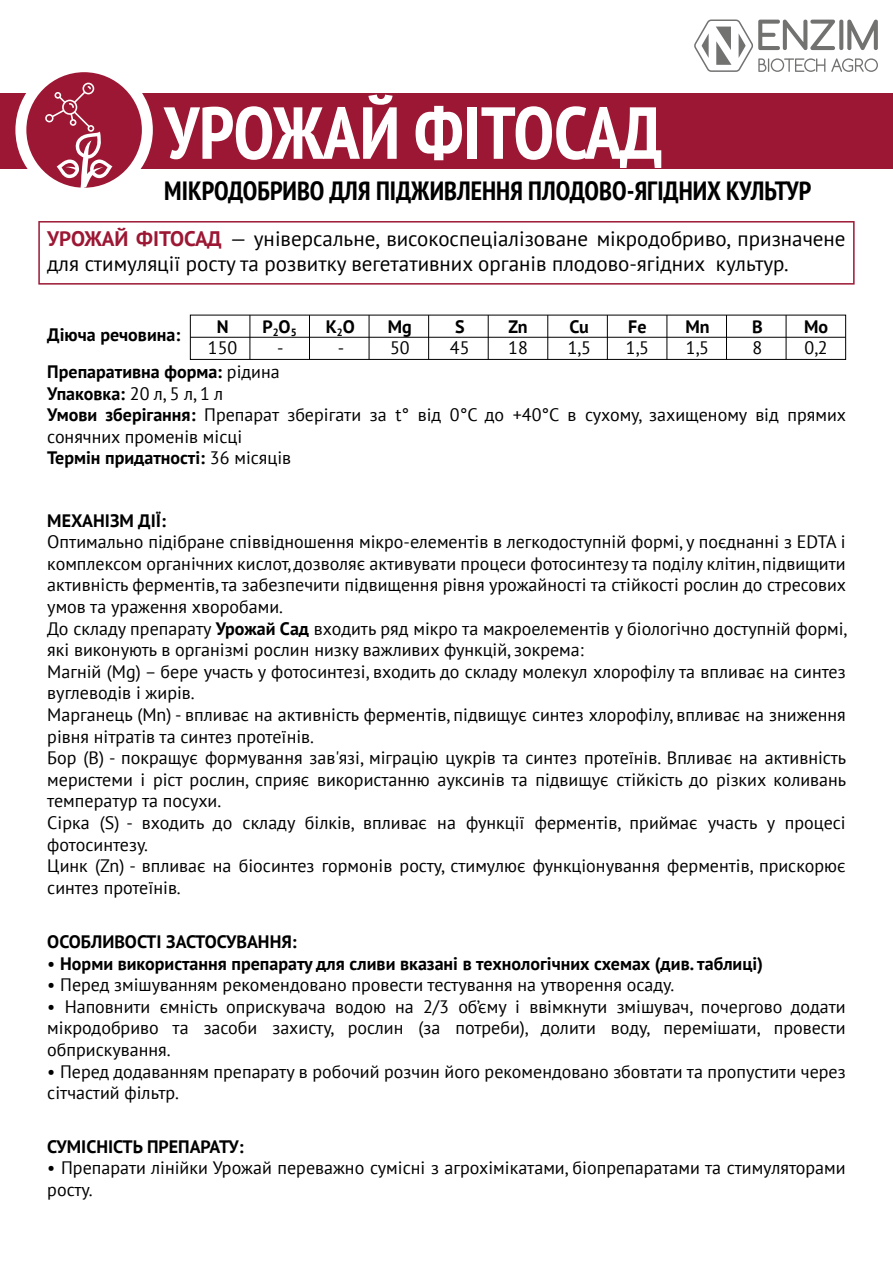
<style>
.page{position:relative;width:893px;height:1263px;background:#fff}
.page>*{position:absolute;margin:0;border:0;box-sizing:border-box;transform-origin:0 0}
.t1{font:700 condensed 73.5px "PT Sans";letter-spacing:-.01em;color:#fff}
.t2{font:700 condensed 26.4px "PT Sans";color:#000}
.t3{font:21px/25.2px "PT Sans";color:#000}
.t4{font:18px/21.6px "PT Sans";color:#000}
.t5{font:700 18px/21.6px "PT Sans";color:#000;text-align:center}
.s1{font-weight:700;color:#9c1733}
.s2{font-weight:400}
.s3{font-weight:700}
</style>
<div class="page">
<div style="left:0;top:94px;width:893px;height:75px;background:#9c1733"></div>
<svg style="left:38px;top:221px;width:817px;height:64px"></svg>
<svg style="left:15px;top:72px;width:138px;height:116px"></svg>
<div style="left:190px;top:315px;width:656px;height:45px;border:1px solid #000"></div>
<hr style="left:190px;top:337px;width:656px;height:1px;background:#000">
<hr style="left:726px;top:315px;width:1px;height:44px;background:#000">
<hr style="left:786px;top:315px;width:1px;height:44px;background:#000">
<hr style="left:667px;top:315px;width:1px;height:44px;background:#000">
<hr style="left:607px;top:315px;width:1px;height:44px;background:#000">
<hr style="left:547px;top:315px;width:1px;height:44px;background:#000">
<hr style="left:488px;top:315px;width:1px;height:44px;background:#000">
<hr style="left:428px;top:315px;width:1px;height:44px;background:#000">
<hr style="left:369px;top:315px;width:1px;height:44px;background:#000">
<hr style="left:309px;top:315px;width:1px;height:44px;background:#000">
<hr style="left:250px;top:315px;width:1px;height:44px;background:#000">
<svg style="left:694px;top:19px;width:184px;height:53px"></svg>
<h1 class="t1" style="left:164px;top:84px;width:500px">УРОЖАЙ ФІТОСАД</h1>
<h2 class="t2" style="left:164px;top:173px;width:649px">МІКРОДОБРИВО ДЛЯ ПІДЖИВЛЕННЯ ПЛОДОВО-ЯГІДНИХ КУЛЬТУР</h2>
<p class="t3" style="left:47px;top:225px;width:800px"><span class="s1">УРОЖАЙ ФІТОСАД</span> — універсальне, високоспеціалізоване мікродобриво, призначене для стимуляції росту та розвитку вегетативних органів плодово-ягідних культур.</p>
<p class="t5" style="left:262px;top:315px;width:36px">P<sub>2</sub>O<sub>5 </sub><span class="s2">-</span></p>
<p class="t5" style="left:326px;top:315px;width:31px">K<sub>2</sub>O <span class="s2">-</span></p>
<p class="t5" style="left:217px;top:315px;width:13px">N</p>
<p class="t4" style="left:208px;top:337px;width:31px">150</p>
<p class="t5" style="left:455px;top:315px;width:11px">S</p>
<p class="t4" style="left:450px;top:337px;width:21px">45</p>
<p class="t5" style="left:569px;top:315px;width:21px">Cu</p>
<p class="t4" style="left:568px;top:337px;width:25px">1,5</p>
<p class="t5" style="left:508px;top:315px;width:21px">Zn</p>
<p class="t4" style="left:508px;top:337px;width:21px">18</p>
<p class="t5" style="left:628px;top:315px;width:20px">Fe</p>
<p class="t4" style="left:626px;top:337px;width:25px">1,5</p>
<p class="t5" style="left:685px;top:315px;width:26px">Mn</p>
<p class="t4" style="left:686px;top:337px;width:25px">1,5</p>
<p class="t5" style="left:752px;top:315px;width:12px">B</p>
<p class="t4" style="left:753px;top:337px;width:11px">8</p>
<p class="t5" style="left:804px;top:315px;width:26px">Mo</p>
<p class="t4" style="left:805px;top:337px;width:25px">0,2</p>
<p class="t5" style="left:388px;top:315px;width:26px">Mg</p>
<p class="t4" style="left:390px;top:337px;width:21px">50</p>
<p class="t5" style="left:47px;top:316px;width:234px;line-height:36.6px;text-align:left">Діюча речовина:<br>Препаративна форма: <span class="s2">рідина</span></p>
<p class="t4" style="left:47px;top:382px;width:800px"><span class="s3">Упаковка:</span> 20 л, 5 л, 1 л<br><span class="s3">Умови зберігання:</span> Препарат зберігати за t° від 0°С до +40°С в сухому, захищеному від прямих сонячних променів місці<br><span class="s3">Термін придатності:</span> 36 місяців</p>
<p class="t5" style="left:47px;top:509px;width:120px">МЕХАНІЗМ ДІЇ:</p>
<p class="t4" style="left:47px;top:531px;width:801px">Оптимально підібране співвідношення мікро-елементів в легкодоступній формі, у поєднанні з EDTA і комплексом органічних кислот, дозволяє активувати процеси фотосинтезу та поділу клітин, підвищити активність ферментів, та забезпечити підвищення рівня урожайності та стійкості рослин до стресових умов та ураження хворобами.<br>До складу препарату <span class="s3">Урожай Сад</span> входить ряд мікро та макроелементів у біологічно доступній формі, які виконують в організмі рослин низку важливих функцій, зокрема:<br>Магній (Mg) – бере участь у фотосинтезі, входить до складу молекул хлорофілу та впливає на синтез вуглеводів і жирів.<br>Марганець (Mn) - впливає на активність ферментів, підвищує синтез хлорофілу, впливає на зниження рівня нітратів та синтез протеїнів.<br>Бор (B) - покращує формування зав'язі, міграцію цукрів та синтез протеїнів. Впливає на активність меристеми і ріст рослин, сприяє використанню ауксинів та підвищує стійкість до різких коливань температур та посухи.<br>Сірка (S) - входить до складу білків, впливає на функції ферментів, приймає участь у процесі фотосинтезу.<br>Цинк (Zn) - впливає на біосинтез гормонів росту, стимулює функціонування ферментів, прискорює синтез протеїнів.</p>
<p class="t5" style="left:47px;top:930px;width:251px">ОСОБЛИВОСТІ ЗАСТОСУВАННЯ:</p>
<p class="t5" style="left:47px;top:952px;width:717px"><span class="s2">•</span> Норми використання препарату для сливи вказані в технологічних схемах (див. таблиці)</p>
<p class="t4" style="left:47px;top:973px;width:629px">• Перед змішуванням рекомендовано провести тестування на утворення осаду.</p>
<p class="t4" style="left:47px;top:995px;width:800px;text-align:justify">• Наповнити ємність оприскувача водою на 2/3 об’єму і ввімкнути змішувач, почергово додати мікродобриво та засоби захисту, рослин (за потреби), долити воду, перемішати, провести обприскування.</p>
<p class="t4" style="left:47px;top:1060px;width:800px">• Перед додаванням препарату в робочий розчин його рекомендовано збовтати та пропустити через сітчастий фільтр.</p>
<p class="t5" style="left:47px;top:1135px;width:198px">СУМІСНІСТЬ ПРЕПАРАТУ:</p>
<p class="t4" style="left:47px;top:1156px;width:800px">• Препарати лінійки Урожай переважно сумісні з агрохімікатами, біопрепаратами та стимуляторами росту.</p>
</div>
